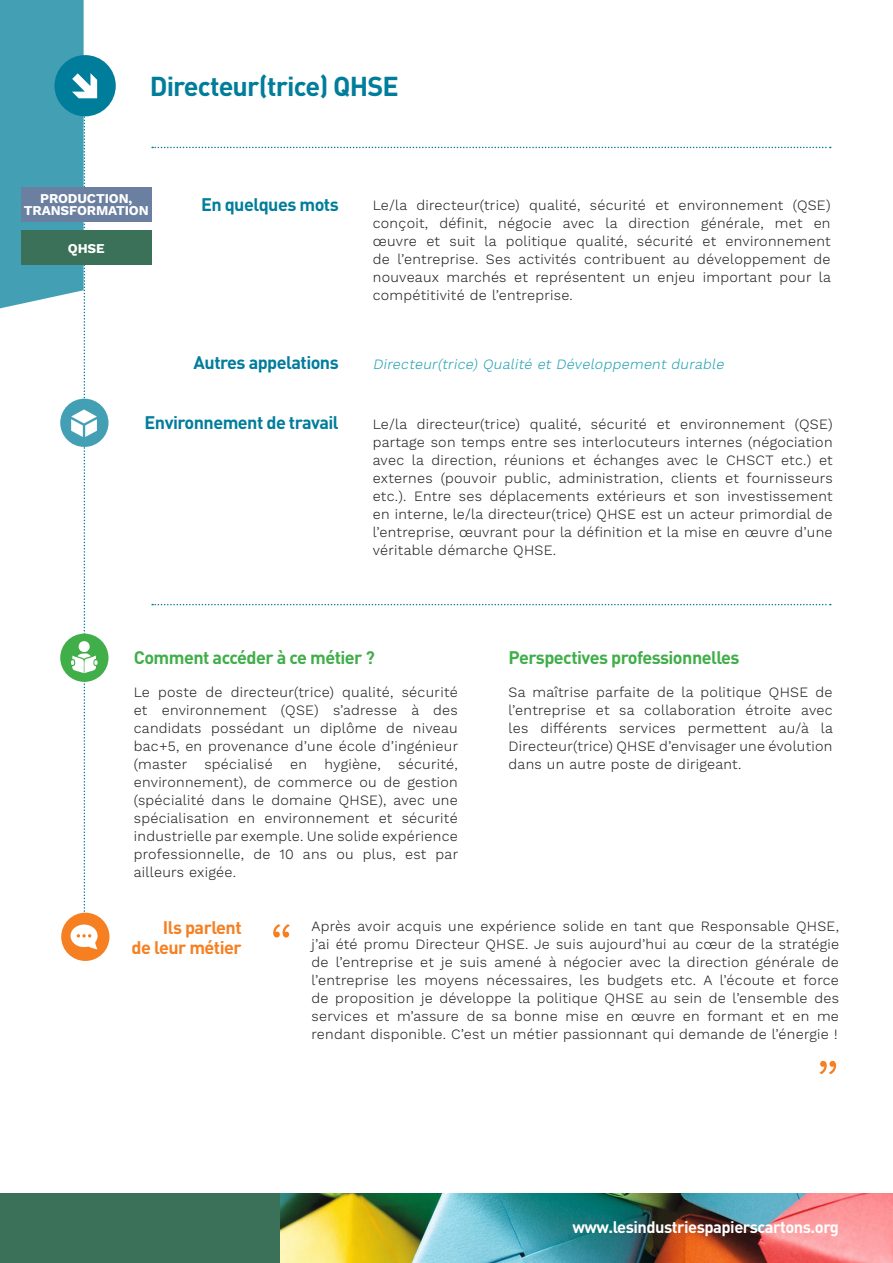
<style>
.page{position:relative;width:893px;height:1263px;background:#fff}
.page>*{position:absolute;margin:0;border:0;box-sizing:border-box;transform-origin:0 0}
.t1{font:300 60px "Work Sans";color:#f67f21}
.t2{font:700 27px "DINOT";letter-spacing:-.03em;color:#007d9b}
.t3{font:700 18px "DINOT";letter-spacing:-.03em;color:#007d9b}
.t4{font:700 18px "DINOT";letter-spacing:-.03em;color:#40ae49}
.t5{font:700 18px "DINOT";letter-spacing:-.03em;color:#f67f21}
.t6{font:700 16.5px "DINOT";letter-spacing:-.03em;color:#fff}
.t7{font:300 14.25px/18px "Work Sans";letter-spacing:.02em;color:#231f20;text-align:justify}
.t8{font:italic 300 14.25px "Work Sans";color:#20a1b2}
.t9{font:700 13.5px/12px "Work Sans";letter-spacing:-.01em;color:#fff;text-align:center}
</style>
<div class="page">
<div style="left:21px;top:188px;width:130px;height:34px;background:#6b7fa0"></div>
<div style="left:21px;top:230px;width:130px;height:34px;background:#3a7158"></div>
<div style="left:54px;top:55px;width:62px;height:61px;background:#007d9b;border-radius:50%"></div>
<div style="left:0;top:1193px;width:893px;height:70px;background:#3a7158"></div>
<img style="left:281px;top:1193px;width:612px;height:70px">
<div style="left:60px;top:634px;width:48px;height:48px;background:#40ae49;border-radius:50%"></div>
<div style="left:61px;top:913px;width:48px;height:48px;background:#f67f21;border-radius:50%"></div>
<div style="left:60px;top:399px;width:48px;height:48px;background:#43a0b4;border-radius:50%"></div>
<svg style="left:0;top:0;width:98px;height:949px"></svg>
<svg style="left:152px;top:147px;width:679px;height:1px"></svg>
<svg style="left:152px;top:604px;width:679px;height:1px"></svg>
<p class="t2" style="left:150px;top:67px;width:251px">Directeur(trice) QHSE</p>
<p class="t9" style="left:24px;top:193px;width:126px">PRODUCTION,<br>TRANSFORMATION</p>
<p class="t9" style="left:68px;top:243px;width:38px">QHSE</p>
<p class="t3" style="left:201px;top:192px;width:139px">En quelques mots</p>
<p class="t7" style="left:373px;top:197px;width:460px">Le/la directeur(trice) qualité, sécurité et environnement (QSE) conçoit, définit, négocie avec la direction générale, met en œuvre et suit la politique qualité, sécurité et environnement de l’entreprise. Ses activités contribuent au développement de nouveaux marchés et représentent un enjeu important pour la compétitivité de l’entreprise.</p>
<p class="t3" style="left:194px;top:350px;width:147px">Autres appelations</p>
<p class="t8" style="left:373px;top:355px;width:356px">Directeur(trice) Qualité et Développement durable</p>
<p class="t3" style="left:145px;top:410px;width:196px">Environnement de travail</p>
<p class="t7" style="left:373px;top:416px;width:461px">Le/la directeur(trice) qualité, sécurité et environnement (QSE) partage son temps entre ses interlocuteurs internes (négociation avec la direction, réunions et échanges avec le CHSCT etc.) et externes (pouvoir public, administration, clients et fournisseurs etc.). Entre ses déplacements extérieurs et son investissement en interne, le/la directeur(trice) QHSE est un acteur primordial de l’entreprise, œuvrant pour la définition et la mise en œuvre d’une véritable démarche QHSE.</p>
<p class="t4" style="left:134px;top:646px;width:243px">Comment accéder à ce métier ?</p>
<p class="t7" style="left:134px;top:683px;width:326px">Le poste de directeur(trice) qualité, sécurité et environnement (QSE) s’adresse à des candidats possédant un diplôme de niveau bac+5, en provenance d’une école d’ingénieur (master spécialisé en hygiène, sécurité, environnement), de commerce ou de gestion (spécialité dans le domaine QHSE), avec une spécialisation en environnement et sécurité industrielle par exemple. Une solide expérience professionnelle, de 10 ans ou plus, est par ailleurs exigée.</p>
<p class="t4" style="left:509px;top:645px;width:233px">Perspectives professionnelles</p>
<p class="t7" style="left:509px;top:683px;width:326px">Sa maîtrise parfaite de la politique QHSE de l’entreprise et sa collaboration étroite avec les différents services permettent au/à la Directeur(trice) QHSE d’envisager une évolution dans un autre poste de dirigeant.</p>
<p class="t5" style="left:163px;top:915px;width:80px">Ils parlent</p>
<p class="t5" style="left:132px;top:935px;width:112px">de leur métier</p>
<p class="t1" style="left:270px;top:910px;width:24px">“</p>
<p class="t7" style="left:311px;top:918px;width:529px">Après avoir acquis une expérience solide en tant que Responsable QHSE, j’ai été promu Directeur QHSE. Je suis aujourd’hui au cœur de la stratégie de l’entreprise et je suis amené à négocier avec la direction générale de l’entreprise les moyens nécessaires, les budgets etc. A l’écoute et force de proposition je développe la politique QHSE au sein de l’ensemble des services et m’assure de sa bonne mise en œuvre en formant et en me rendant disponible. C’est un métier passionnant qui demande de l’énergie !</p>
<p class="t1" style="left:816px;top:1047px;width:24px">”</p>
<p class="t6" style="left:572px;top:1216px;width:268px">www.lesindustriespapierscartons.org</p>
</div>
